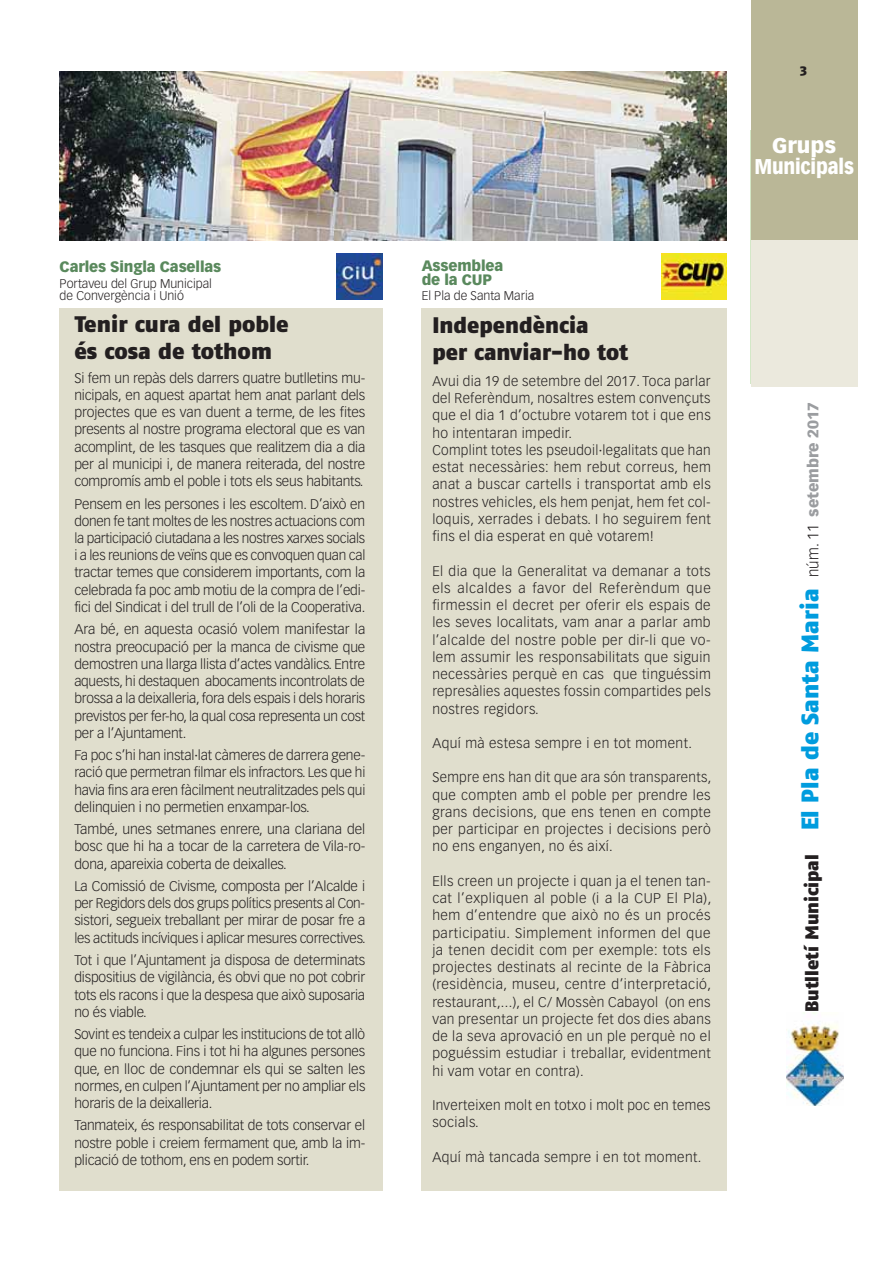
<style>
.page{position:relative;width:893px;height:1263px;background:#fff}
.page>*{position:absolute;margin:0;border:0;box-sizing:border-box;transform-origin:0 0}
.t1{font:900 22.5px/27px "Fago No";color:#231f20}
.t2{font:900 21px/21px "Vectora LH";color:#fff;text-align:center}
.t3{font:900 18.6px "Fago No";color:#231f20}
.t4{font:900 14.85px/14.9px "Vectora LH";letter-spacing:-.01em;color:#5a895d}
.t5{font:300 13.8px/17.2px "Vectora LH";letter-spacing:.025em;color:#231f20;text-align:justify}
.t6{font:900 13.5px "Fago No";color:#231f20}
.t7{font:300 12.45px/12px "Vectora LH";color:#231f20}
.s1{font-size:24px;color:#009cde}
.s2{font-family:"Vectora LH";font-weight:300;font-size:15px}
.s3{font-family:"Vectora LH";font-size:15px;color:#9b9da0}
</style>
<div class="page">
<img style="left:786px;top:1013px;width:58px;height:92px">
<div style="left:751px;top:112px;width:106px;height:275px;background:#ebe9dd"></div>
<div style="left:751px;top:0;width:106px;height:240px;background:#bab797"></div>
<img style="left:60px;top:71px;width:667px;height:169px">
<div style="left:60px;top:308px;width:323px;height:882px;background:#e0decd"></div>
<div style="left:422px;top:308px;width:305px;height:883px;background:#e0decd"></div>
<img style="left:337px;top:254px;width:46px;height:46px">
<img style="left:661px;top:254px;width:66px;height:46px">
<p class="t4" style="left:60px;top:260px;width:163px">Carles Singla Casellas</p>
<p class="t7" style="left:60px;top:278px;width:154px">Portaveu del Grup Municipal de Convergència i Unió</p>
<h1 class="t1" style="left:74px;top:313px;width:216px">Tenir cura del poble és cosa de tothom</h1>
<p class="t5" style="left:74px;top:370px;width:292px">Si fem un repàs dels darrers quatre butlletins mu&shy;nicipals, en aquest apartat hem anat parlant dels projectes que es van duent a terme, de les fites presents al nostre programa electoral que es van acomplint, de les tasques que realitzem dia a dia per al municipi i, de manera reiterada, del nostre compromís amb el poble i tots els seus habitants.</p>
<p class="t5" style="left:74px;top:496px;width:293px">Pensem en les persones i les escoltem. D’això en donen fe tant moltes de les nostres actuacions com la participació ciutadana a les nostres xarxes socials i a les reunions de veïns que es convoquen quan cal tractar temes que considerem importants, com la celebrada fa poc amb motiu de la compra de l’edi&shy;fici del Sindicat i del trull de l’oli de la Cooperativa.</p>
<p class="t5" style="left:74px;top:622px;width:292px">Ara bé, en aquesta ocasió volem manifestar la nostra preocupació per la manca de civisme que demostren una llarga llista d’actes vandàlics. Entre aquests, hi destaquen abocaments incontrolats de brossa a la deixalleria, fora dels espais i dels horaris previstos per fer-ho, la qual cosa representa un cost per a l’Ajuntament.</p>
<p class="t5" style="left:74px;top:747px;width:293px">Fa poc s’hi han instal·lat càmeres de darrera gene&shy;ració que permetran filmar els infractors. Les que hi havia fins ara eren fàcilment neutralitzades pels qui delinquien i no permetien enxampar-los.</p>
<p class="t5" style="left:74px;top:822px;width:292px">També, unes setmanes enrere, una clariana del bosc que hi ha a tocar de la carretera de Vila-ro&shy;dona, apareixia coberta de deixalles.</p>
<p class="t5" style="left:74px;top:878px;width:293px">La Comissió de Civisme, composta per l’Alcalde i per Regidors dels dos grups polítics presents al Con&shy;sistori, segueix treballant per mirar de posar fre a les actituds incíviques i aplicar mesures correctives.</p>
<p class="t5" style="left:74px;top:952px;width:292px">Tot i que l’Ajuntament ja disposa de determinats dispositius de vigilància, és obvi que no pot cobrir tots els racons i que la despesa que això suposaria no és viable.</p>
<p class="t5" style="left:74px;top:1027px;width:292px">Sovint es tendeix a culpar les institucions de tot allò que no funciona. Fins i tot hi ha algunes persones que, en lloc de condemnar els qui se salten les normes, en culpen l’Ajuntament per no ampliar els horaris de la deixalleria.</p>
<p class="t5" style="left:74px;top:1118px;width:292px">Tanmateix, és responsabilitat de tots conservar el nostre poble i creiem fermament que, amb la im&shy;plicació de tothom, ens en podem sortir.</p>
<p class="t4" style="left:422px;top:259px;width:83px">Assemblea de la CUP</p>
<p class="t7" style="left:422px;top:290px;width:114px">El Pla de Santa Maria</p>
<h1 class="t1" style="left:432px;top:314px;width:197px">Independència per canviar-ho tot</h1>
<p class="t5" style="left:432px;top:373px;width:280px;text-align:left">Avui dia 19 de setembre del 2017. Toca parlar del Referèndum, nosaltres estem convençuts que el dia 1 d’octubre votarem tot i que ens ho intentaran impedir.<br>Complint totes les pseudoil·legalitats que han estat necessàries: hem rebut correus, hem anat a buscar cartells i transportat amb els nostres vehicles, els hem penjat, hem fet col&shy;loquis, xerrades i debats. I ho seguirem fent fins el dia esperat en què votarem!</p>
<p class="t5" style="left:432px;top:563px;width:280px">El dia que la Generalitat va demanar a tots els alcaldes a favor del Referèndum que firmessin el decret per oferir els espais de les seves localitats, vam anar a parlar amb l’alcalde del nostre poble per dir-li que vo&shy;lem assumir les responsabilitats que siguin necessàries perquè en cas que tinguéssim represàlies aquestes fossin compartides pels nostres regidors.</p>
<p class="t5" style="left:432px;top:735px;width:261px">Aquí mà estesa sempre i en tot moment.</p>
<p class="t5" style="left:432px;top:770px;width:280px">Sempre ens han dit que ara són transparents, que compten amb el poble per prendre les grans decisions, que ens tenen en compte per participar en projectes i decisions però no ens enganyen, no és així.</p>
<p class="t5" style="left:432px;top:873px;width:280px">Ells creen un projecte i quan ja el tenen tan&shy;cat l’expliquen al poble (i a la CUP El Pla), hem d’entendre que això no és un procés participatiu. Simplement informen del que ja tenen decidit com per exemple: tots els projectes destinats al recinte de la Fàbrica (residència, museu, centre d’interpretació, restaurant,...), el C/ Mossèn Cabayol (on ens van presentar un projecte fet dos dies abans de la seva aprovació en un ple perquè no el poguéssim estudiar i treballar, evidentment hi vam votar en contra).</p>
<p class="t5" style="left:432px;top:1097px;width:280px">Inverteixen molt en totxo i molt poc en temes socials.</p>
<p class="t5" style="left:432px;top:1149px;width:271px">Aquí mà tancada sempre i en tot moment.</p>
<p class="t6" style="left:800px;top:64px;width:8px">3</p>
<h2 class="t2" style="left:758px;top:135px;width:92px">Medi ambient</h2>
<h2 class="t2" style="left:754px;top:136px;width:101px">Grups<br>Municipals</h2>
<h3 class="t3" style="left:805px;top:1012px;width:611px;rotate:-90deg">Butlletí Municipal <span class="s1">El Pla de Santa Maria</span> <span class="s2">núm. 11</span> <span class="s3">setembre 2017</span></h3>
</div>
